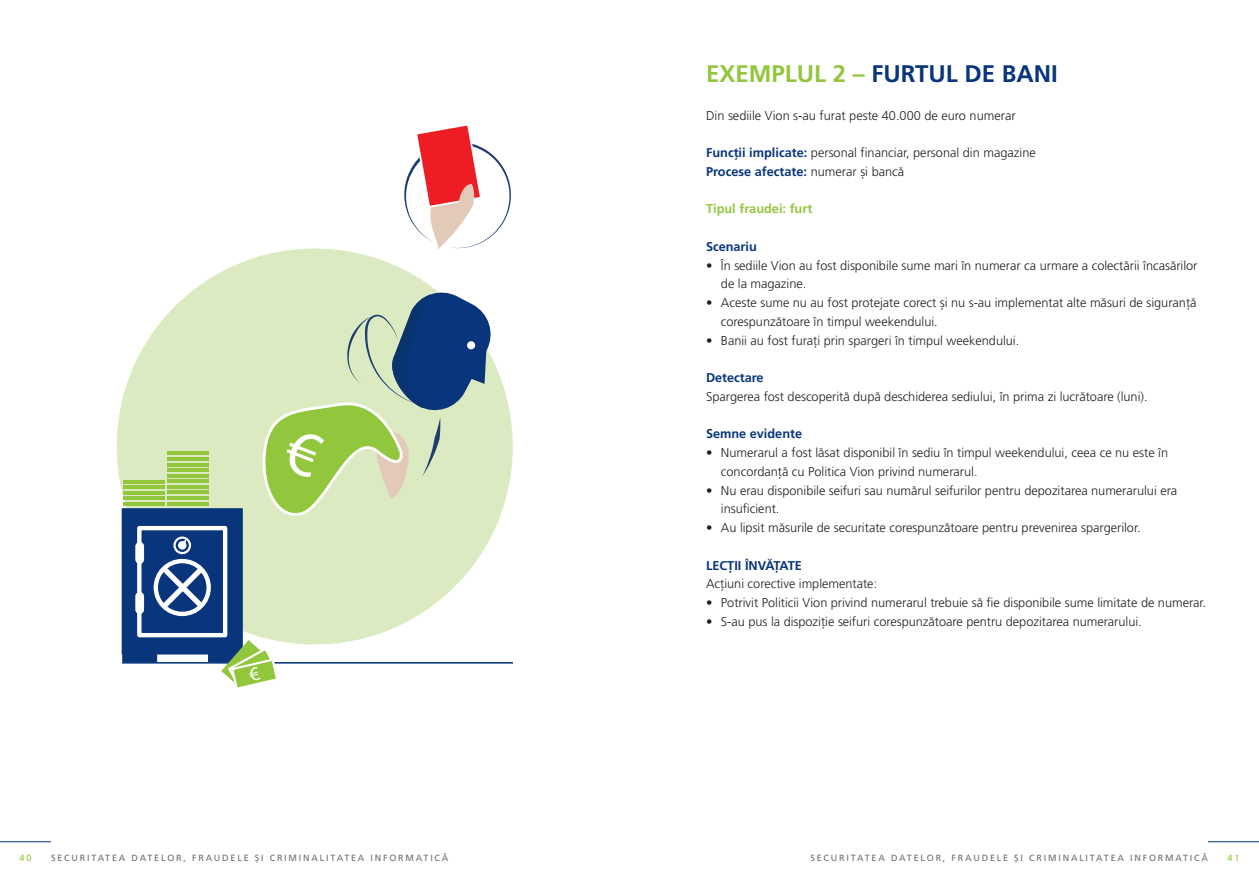
<style>
.page{position:relative;width:1259px;height:893px;background:#fff}
.page>*{position:absolute;margin:0;border:0;box-sizing:border-box;transform-origin:0 0}
.t1{font:700 24px "Frutiger LT Pro";color:#08357c}
.t2{font:300 12.75px/18.8px "Frutiger LT Pro";color:#231f20}
.t3{font:700 12.75px "Frutiger LT Pro";color:#08357c}
.t4{font:700 12.75px "Frutiger LT Pro";color:#92c73d}
.t5{font:9px "Frutiger LT Pro";letter-spacing:.2em;color:#6c6d70}
.t6{font:9px "Frutiger LT Pro";color:#92c73d}
.s1{color:#92c73d}
.s2{font-weight:700;color:#08357c}
</style>
<div class="page">
<hr style="left:0;top:841px;width:51px;height:1px;background:#08357c">
<hr style="left:1208px;top:841px;width:51px;height:1px;background:#08357c">
<div style="left:117px;top:248px;width:396px;height:396px;background:#dbeac1;border-radius:50%"></div>
<hr style="left:123px;top:662px;width:390px;height:2px;background:#08357c">
<div style="left:122px;top:509px;width:120px;height:145px;background:#08357c"></div>
<div style="left:122px;top:508px;width:121px;height:146px;border:1px solid #08357c"></div>
<div style="left:123px;top:654px;width:34px;height:8px;background:#08357c"></div>
<div style="left:208px;top:654px;width:34px;height:8px;background:#08357c"></div>
<div style="left:137px;top:526px;width:90px;height:111px;border:4px solid #fff"></div>
<div style="left:135px;top:542px;width:9px;height:22px;background:#fff;border-radius:4px"></div>
<div style="left:135px;top:592px;width:9px;height:22px;background:#fff;border-radius:4px"></div>
<div style="left:154px;top:559px;width:57px;height:57px;border:4px solid #fff;border-radius:50%"></div>
<svg style="left:157px;top:561px;width:52px;height:53px"></svg>
<div style="left:173px;top:536px;width:18px;height:18px;border:2px solid #fff;border-radius:50%"></div>
<div style="left:178px;top:541px;width:8px;height:9px;background:#fff;border-radius:50%"></div>
<svg style="left:221px;top:640px;width:59px;height:48px"></svg>
<hr style="left:123px;top:502px;width:42px;height:3px;background:#92c73d">
<hr style="left:123px;top:496px;width:42px;height:4px;background:#92c73d">
<hr style="left:123px;top:491px;width:42px;height:3px;background:#92c73d">
<hr style="left:123px;top:485px;width:42px;height:4px;background:#92c73d">
<hr style="left:123px;top:480px;width:42px;height:3px;background:#92c73d">
<hr style="left:167px;top:502px;width:42px;height:3px;background:#92c73d">
<hr style="left:167px;top:496px;width:42px;height:4px;background:#92c73d">
<hr style="left:167px;top:491px;width:42px;height:3px;background:#92c73d">
<hr style="left:167px;top:485px;width:42px;height:4px;background:#92c73d">
<hr style="left:167px;top:479px;width:42px;height:4px;background:#92c73d">
<hr style="left:167px;top:474px;width:42px;height:3px;background:#92c73d">
<hr style="left:167px;top:468px;width:42px;height:4px;background:#92c73d">
<hr style="left:167px;top:463px;width:42px;height:3px;background:#92c73d">
<hr style="left:167px;top:457px;width:42px;height:4px;background:#92c73d">
<hr style="left:167px;top:452px;width:42px;height:3px;background:#92c73d">
<svg style="left:404px;top:125px;width:107px;height:125px"></svg>
<svg style="left:262px;top:288px;width:233px;height:228px"></svg>
<h1 class="t1" style="left:706px;top:59px;width:353px"><span class="s1">EXEMPLUL 2 –</span> FURTUL DE BANI</h1>
<p class="t2" style="left:706px;top:106px;width:311px">Din sediile Vion s-au furat peste 40.000 de euro numerar</p>
<p class="t2" style="left:706px;top:143px;width:331px"><span class="s2">Funcții implicate:</span> personal financiar, personal din magazine<br><span class="s2">Procese afectate:</span> numerar și bancă</p>
<p class="t4" style="left:706px;top:201px;width:108px">Tipul fraudei: furt</p>
<p class="t3" style="left:706px;top:239px;width:52px">Scenariu</p>
<p class="t2" style="left:721px;top:256px;width:478px;text-indent:-15px">• În sediile Vion au fost disponibile sume mari în numerar ca urmare a colectării încasărilor de la magazine.</p>
<p class="t2" style="left:721px;top:293px;width:477px;text-indent:-15px">• Aceste sume nu au fost protejate corect și nu s-au implementat alte măsuri de siguranță corespunzătoare în timpul weekendului.</p>
<p class="t2" style="left:706px;top:331px;width:315px">• Banii au fost furați prin spargeri în timpul weekendului.</p>
<p class="t3" style="left:706px;top:370px;width:59px">Detectare</p>
<p class="t2" style="left:706px;top:387px;width:443px">Spargerea fost descoperită după deschiderea sediului, în prima zi lucrătoare (luni).</p>
<p class="t3" style="left:706px;top:426px;width:98px">Semne evidente</p>
<p class="t2" style="left:721px;top:443px;width:449px;text-indent:-15px">• Numerarul a fost lăsat disponibil în sediu în timpul weekendului, ceea ce nu este în concordanță cu Politica Vion privind numerarul.</p>
<p class="t2" style="left:721px;top:481px;width:458px;text-indent:-15px">• Nu erau disponibile seifuri sau numărul seifurilor pentru depozitarea numerarului era insuficient.</p>
<p class="t2" style="left:706px;top:518px;width:436px">• Au lipsit măsurile de securitate corespunzătoare pentru prevenirea spargerilor.</p>
<p class="t3" style="left:706px;top:558px;width:97px">LECȚII ÎNVĂȚATE</p>
<p class="t2" style="left:706px;top:575px;width:173px">Acțiuni corective implementate:</p>
<p class="t2" style="left:706px;top:593px;width:501px">• Potrivit Politicii Vion privind numerarul trebuie să fie disponibile sume limitate de numerar.</p>
<p class="t2" style="left:706px;top:612px;width:437px">• S-au pus la dispoziție seifuri corespunzătoare pentru depozitarea numerarului.</p>
<p class="t6" style="left:20px;top:853px;width:13px">40</p>
<p class="t5" style="left:51px;top:853px;width:399px">SECURITATEA DATELOR, FRAUDELE ȘI CRIMINALITATEA INFORMATICĂ</p>
<p class="t5" style="left:810px;top:853px;width:399px">SECURITATEA DATELOR, FRAUDELE ȘI CRIMINALITATEA INFORMATICĂ</p>
<p class="t6" style="left:1227px;top:853px;width:13px">41</p>
</div>
